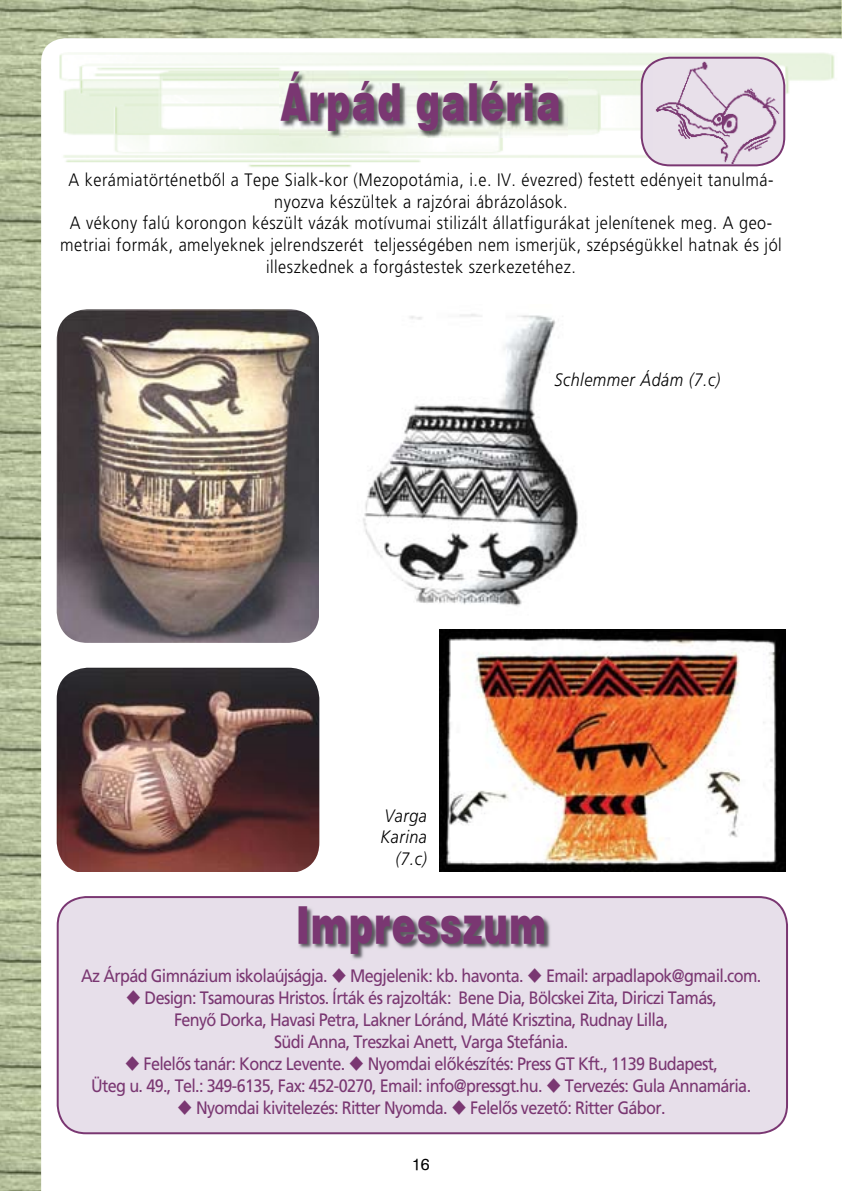
<style>
.page{position:relative;width:842px;height:1191px;background:#fff}
.page>*{position:absolute;margin:0;border:0;box-sizing:border-box;transform-origin:0 0}
.t1{font:900 50px "Swiss 721";letter-spacing:.03em;color:#7a3772;scale:.72 1}
.t2{font:18px/22px "Frutiger Alt A";letter-spacing:-.04em;color:#7a3772;text-align:center;scale:.9 1}
.t3{font:300 18px/21.6px "Frutiger Alt";letter-spacing:.03em;color:#000;text-align:center;scale:.9 1}
.t4{font:italic 300 18px/21.6px "Frutiger Alt";letter-spacing:.03em;color:#000;text-align:right;scale:.9 1}
.t5{font:16px "Swiss 721";color:#000}
</style>
<div class="page">
<img style="left:70px;top:70px;width:765px;height:97px">
<img style="left:0;top:0;width:841px;height:70px">
<img style="left:0;top:69px;width:70px;height:1122px">
<img style="left:841px;top:0;width:1px;height:38px">
<img style="left:839px;top:52px;width:2px;height:18px">
<img style="left:280px;top:72px;width:287px;height:66px">
<div style="left:57px;top:896px;width:731px;height:238px;background:#e7dfea"></div>
<img style="left:298px;top:906px;width:254px;height:55px">
<svg style="left:641px;top:57px;width:144px;height:109px;background:#d8c9d9"></svg>
<img style="left:440px;top:629px;width:345px;height:242px">
<img style="left:363px;top:314px;width:216px;height:292px">
<img style="left:57px;top:309px;width:261px;height:334px;border-radius:31px">
<img style="left:57px;top:667px;width:262px;height:204px;border-radius:31px">
<h1 class="t1" style="left:281px;top:72px;width:390px">Árpád galéria</h1>
<p class="t3" style="left:60px;top:169px;width:803px">A kerámiatörténetbôl a Tepe Sialk-kor (Mezopotámia, i.e. IV. évezred) festett edényeit tanulmá&shy;nyozva készültek a rajzórai ábrázolások.<br>A vékony falú korongon készült vázák motívumai stilizált állatfigurákat jelenítenek meg. A geo&shy;metriai formák, amelyeknek jelrendszerét teljességében nem ismerjük, szépségükkel hatnak és jól illeszkednek a forgástestek szerkezetéhez.</p>
<p class="t4" style="left:554px;top:369px;width:186px">Schlemmer Ádám (7.c)</p>
<p class="t4" style="left:380px;top:804px;width:53px">Varga<br>Karina (7.c)</p>
<h1 class="t1" style="left:296px;top:895px;width:349px">Impresszum</h1>
<p class="t2" style="left:81px;top:965px;width:757px">Az Árpád Gimnázium iskolaújságja. ◆ Megjelenik: kb. havonta. ◆ Email: arpadlapok@gmail.com.</p>
<p class="t2" style="left:125px;top:987px;width:659px">◆ Design: Tsamouras Hristos. Írták és rajzolták: Bene Dia, Bölcskei Zita, Diriczi Tamás,<br>Fenyô Dorka, Havasi Petra, Lakner Lóránd, Máté Krisztina, Rudnay Lilla,<br>Südi Anna, Treszkai Anett, Varga Stefánia.</p>
<p class="t2" style="left:91px;top:1053px;width:735px">◆ Felelôs tanár: Koncz Levente. ◆ Nyomdai elôkészítés: Press GT Kft., 1139 Budapest,<br>Üteg u. 49., Tel.: 349-6135, Fax: 452-0270, Email: info@pressgt.hu. ◆ Tervezés: Gula Annamária.</p>
<p class="t2" style="left:177px;top:1097px;width:545px">◆ Nyomdai kivitelezés: Ritter Nyomda. ◆ Felelôs vezetô: Ritter Gábor.</p>
<p class="t5" style="left:412px;top:1155px;width:19px">16</p>
</div>
